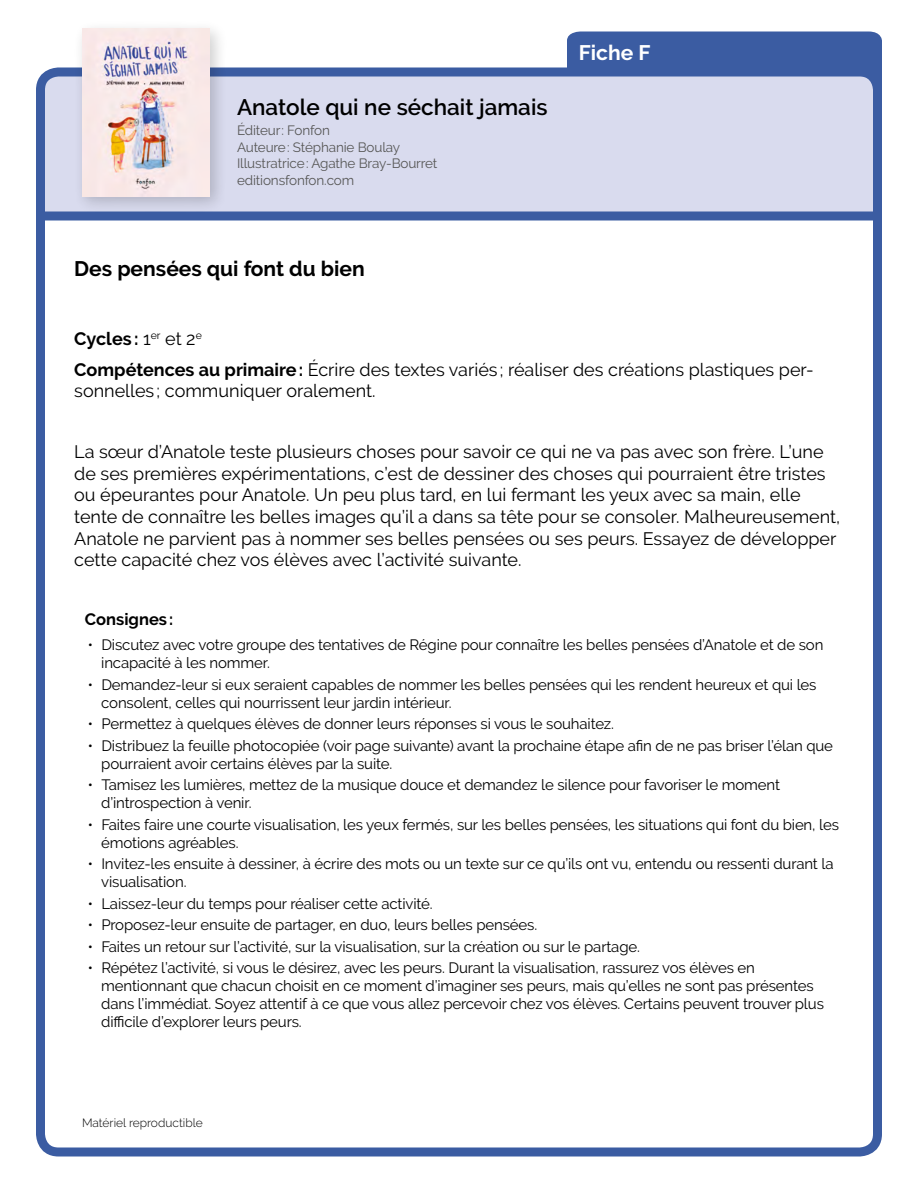
<style>
.page{position:relative;width:918px;height:1188px;background:#fff}
.page>*{position:absolute;margin:0;border:0;box-sizing:border-box;transform-origin:0 0}
.t1{font:600 22.5px "Raleway";color:#000}
.titre-fiche{font:700 21px "Raleway";color:#000}
.t2{font:700 21px "Raleway";color:#fff}
.cycle-competences-et{font:18px/21.6px "Raleway";color:#000}
.cycle-competences-et-2{font:700 18px "Raleway";color:#000}
.titre-tableau{font:700 16.5px "Raleway";color:#000}
.t3{font:15px/18px "Raleway";letter-spacing:-.01em;color:#000}
.t4{font:13.5px/16.5px "Raleway";letter-spacing:-.01em;color:#575756}
.t5{font:300 12px "Raleway";color:#000}
.s1{font-weight:400}
.s2{font-weight:700}
</style>
<div class="page">
<div style="left:44px;top:75px;width:830px;height:144px;background:#d9dbee"></div>
<div style="left:40px;top:212px;width:838px;height:8px;background:#3b5ca2"></div>
<svg style="left:567px;top:32px;width:315px;height:53px"></svg>
<div style="left:36px;top:68px;width:846px;height:1088px;border:9px solid #3b5ca2;border-radius:18px"></div>
<div style="left:73px;top:19px;width:156px;height:196px;background:#000;opacity:.2"></div>
<img style="left:82px;top:29px;width:128px;height:167px">
<h1 class="t1" style="left:237px;top:94px;width:312px">Anatole qui ne séchait jamais</h1>
<p class="t4" style="left:237px;top:122px;width:202px">Éditeur: Fonfon<br>Auteure: Stéphanie Boulay<br>Illustratrice: Agathe Bray-Bourret editionsfonfon.com</p>
<p class="titre-fiche" style="left:74px;top:257px;width:292px">Des pensées qui font du bien</p>
<p class="t2" style="left:579px;top:40px;width:73px">Fiche F</p>
<p class="cycle-competences-et-2" style="left:74px;top:328px;width:129px">Cycles : <span class="s1">1</span><sup>er</sup> <span class="s1">et 2</span><sup>e</sup></p>
<p class="cycle-competences-et" style="left:74px;top:358px;width:741px"><span class="s2">Compétences au primaire:</span> Écrire des textes variés ; réaliser des créations plastiques per&shy;sonnelles ; communiquer oralement.</p>
<p class="cycle-competences-et" style="left:74px;top:441px;width:768px">La sœur d’Anatole teste plusieurs choses pour savoir ce qui ne va pas avec son frère. L’une de ses premières expérimentations, c’est de dessiner des choses qui pourraient être tristes ou épeurantes pour Anatole. Un peu plus tard, en lui fermant les yeux avec sa main, elle tente de connaître les belles images qu’il a dans sa tête pour se consoler. Malheureusement, Anatole ne parvient pas à nommer ses belles pensées ou ses peurs. Essayez de développer cette capacité chez vos élèves avec l’activité suivante.</p>
<p class="titre-tableau" style="left:85px;top:610px;width:90px">Consignes :</p>
<p class="t3" style="left:101px;top:636px;width:724px;text-indent:-14px">• Discutez avec votre groupe des tentatives de Régine pour connaître les belles pensées d’Anatole et de son incapacité à les nommer.</p>
<p class="t3" style="left:101px;top:675px;width:717px;text-indent:-14px">• Demandez-leur si eux seraient capables de nommer les belles pensées qui les rendent heureux et qui les consolent, celles qui nourrissent leur jardin intérieur.</p>
<p class="t3" style="left:88px;top:715px;width:528px">• Permettez à quelques élèves de donner leurs réponses si vous le souhaitez.</p>
<p class="t3" style="left:101px;top:736px;width:733px;text-indent:-14px">• Distribuez la feuille photocopiée (voir page suivante) avant la prochaine étape afin de ne pas briser l’élan que pourraient avoir certains élèves par la suite.</p>
<p class="t3" style="left:101px;top:776px;width:680px;text-indent:-14px">• Tamisez les lumières, mettez de la musique douce et demandez le silence pour favoriser le moment d’introspection à venir.</p>
<p class="t3" style="left:101px;top:815px;width:739px;text-indent:-14px">• Faites faire une courte visualisation, les yeux fermés, sur les belles pensées, les situations qui font du bien, les émotions agréables.</p>
<p class="t3" style="left:101px;top:855px;width:734px;text-indent:-14px">• Invitez-les ensuite à dessiner, à écrire des mots ou un texte sur ce qu’ils ont vu, entendu ou ressenti durant la visualisation.</p>
<p class="t3" style="left:88px;top:894px;width:347px">• Laissez-leur du temps pour réaliser cette activité.</p>
<p class="t3" style="left:88px;top:916px;width:451px">• Proposez-leur ensuite de partager, en duo, leurs belles pensées.</p>
<p class="t3" style="left:88px;top:937px;width:554px">• Faites un retour sur l’activité, sur la visualisation, sur la création ou sur le partage.</p>
<p class="t3" style="left:101px;top:959px;width:724px;text-indent:-14px">• Répétez l’activité, si vous le désirez, avec les peurs. Durant la visualisation, rassurez vos élèves en mentionnant que chacun choisit en ce moment d’imaginer ses peurs, mais qu’elles ne sont pas présentes dans l’immédiat. Soyez attentif à ce que vous allez percevoir chez vos élèves. Certains peuvent trouver plus difficile d’explorer leurs peurs.</p>
<p class="t5" style="left:82px;top:1116px;width:122px">Matériel reproductible</p>
</div>
